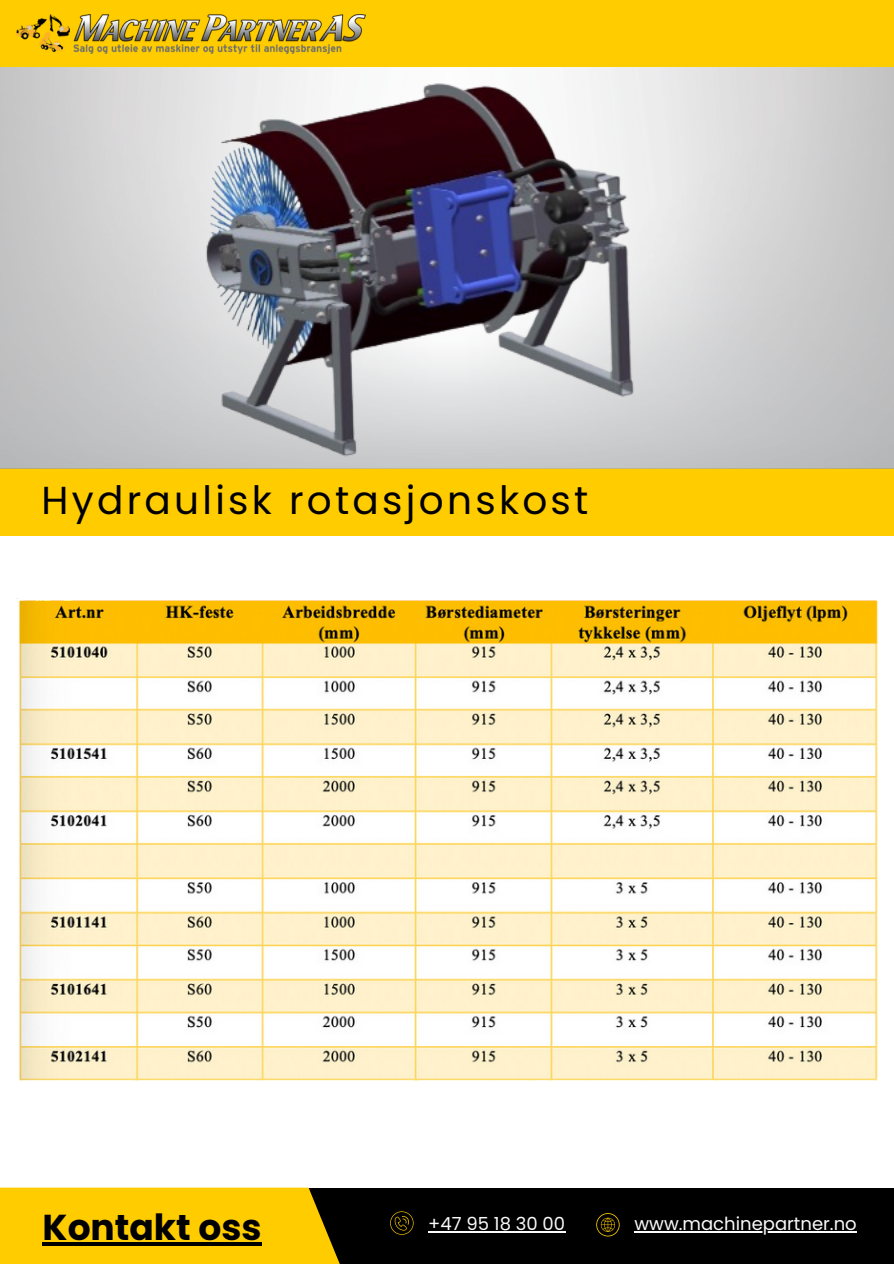
<style>
.page{position:relative;width:894px;height:1264px;background:#fff}
.page>*{position:absolute;margin:0;border:0;box-sizing:border-box;transform-origin:0 0}
.t1{font:39px "Poppins";letter-spacing:.085em;color:#000}
.t2{font:700 36px "Poppins";color:#000}
.t3{font:18px "Poppins";color:#fafafa}
</style>
<div class="page">
<div style="left:0;top:0;width:893px;height:67px;background:#fc0"></div>
<img style="left:16px;top:15px;width:349px;height:38px">
<div style="left:227px;top:1187px;width:666px;height:76px;background:#000"></div>
<svg style="left:0;top:1187px;width:472px;height:76px;fill:#fc0"></svg>
<svg style="left:596px;top:1213px;width:23px;height:23px"></svg>
<svg style="left:390px;top:1211px;width:23px;height:23px"></svg>
<div style="left:0;top:468px;width:893px;height:67px;background:#fc0"></div>
<img style="left:186px;top:70px;width:520px;height:395px">
<img style="left:16px;top:598px;width:862px;height:483px">
<hr style="left:634px;top:1231px;width:222px;height:1px;background:#fafafa">
<hr style="left:428px;top:1231px;width:137px;height:1px;background:#fafafa">
<svg style="left:43px;top:1241px;width:218px;height:4px"></svg>
<h1 class="t1" style="left:42px;top:473px;width:548px">Hydraulisk rotasjonskost</h1>
<h2 class="t2" style="left:42px;top:1201px;width:221px">Kontakt oss</h2>
<p class="t3" style="left:428px;top:1211px;width:138px">+47 95 18 30 00</p>
<p class="t3" style="left:634px;top:1211px;width:224px">www.machinepartner.no</p>
</div>
